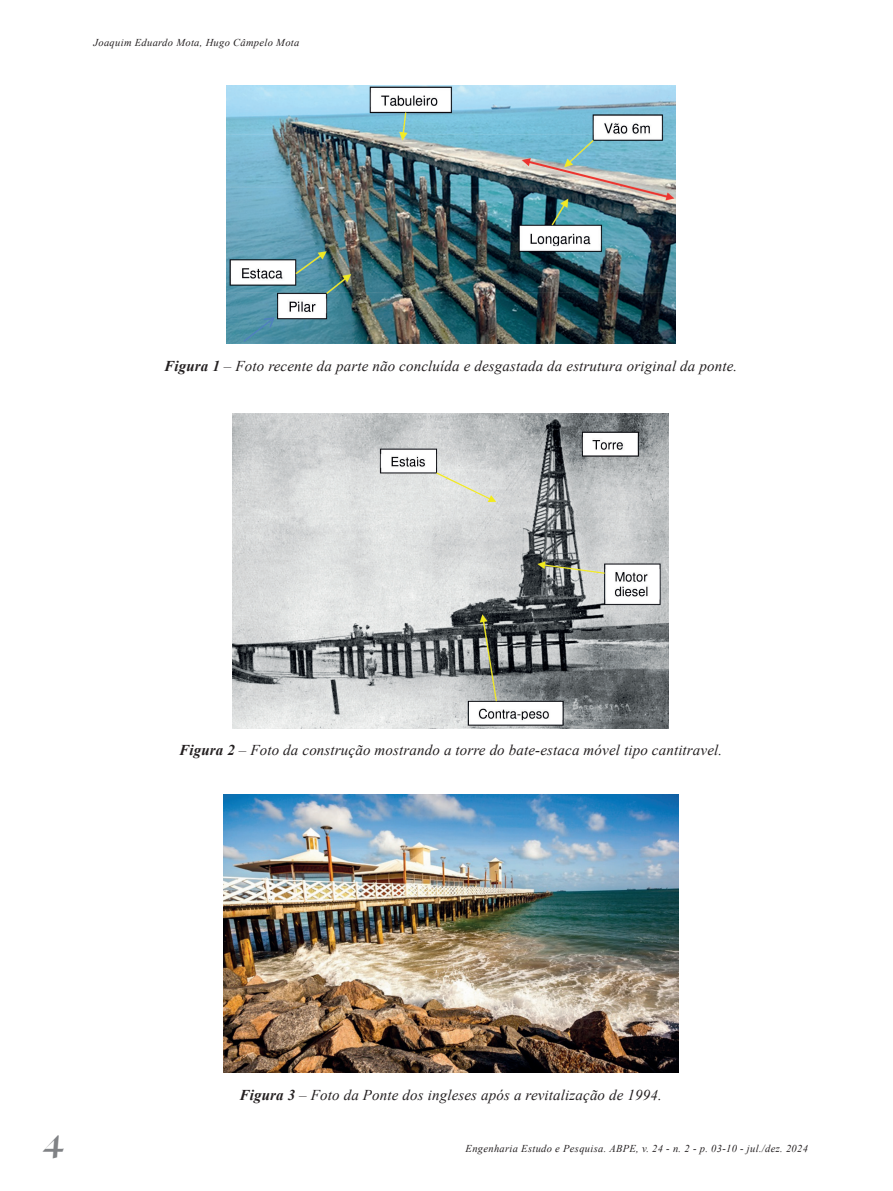
<style>
.page{position:relative;width:893px;height:1191px;background:#fff}
.page>*{position:absolute;margin:0;border:0;box-sizing:border-box;transform-origin:0 0}
.t1{font:46.5px "Aladdin";color:#808285}
.Figura{font:italic 15px "Times New Roman";letter-spacing:.01em;color:#231f20}
.t2{font:italic 10.5px "Times New Roman";letter-spacing:.03em;color:#231f20}
.s1{font-weight:700}
</style>
<div class="page">
<img style="left:226px;top:85px;width:449px;height:258px">
<img style="left:233px;top:414px;width:435px;height:314px">
<img style="left:224px;top:794px;width:455px;height:278px">
<p class="t2" style="left:94px;top:35px;width:207px">Joaquim Eduardo Mota, Hugo Câmpelo Mota</p>
<p class="Figura" style="left:164px;top:355px;width:574px"><span class="s1">Figura 1</span> – Foto recente da parte não concluída e desgastada da estrutura original da ponte.</p>
<p class="Figura" style="left:179px;top:739px;width:545px"><span class="s1">Figura 2</span> – Foto da construção mostrando a torre do bate-estaca móvel tipo cantitravel.</p>
<p class="Figura" style="left:240px;top:1085px;width:424px"><span class="s1">Figura 3</span> – Foto da Ponte dos ingleses após a revitalização de 1994.</p>
<h1 class="t1" style="left:43px;top:1116px;width:24px">4</h1>
<p class="t2" style="left:466px;top:1141px;width:344px">Engenharia Estudo e Pesquisa. ABPE, v. 24 - n. 2 - p. 03-10 - jul./dez. 2024</p>
</div>
